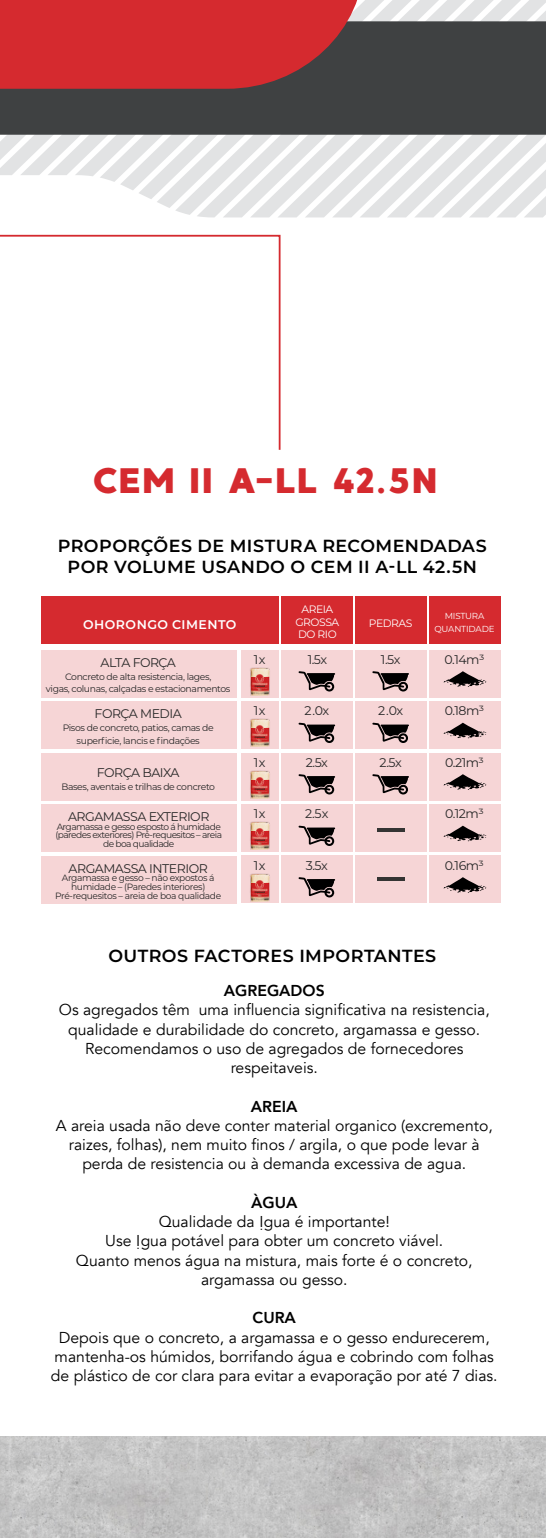
<style>
.page{position:relative;width:546px;height:1538px;background:#fff}
.page>*{position:absolute;margin:0;border:0;box-sizing:border-box;transform-origin:0 0}
.t1{font:35.35px "MADE Good Time Grotesk";letter-spacing:-.025em;color:#d52a2f}
.t2{font:600 17.5px/20.5px "Montserrat";letter-spacing:.025em;color:#000;text-align:center}
.t3{font:15.75px/19.2px "Avenir";color:#000;text-align:center}
.t4{font:800 15.75px "Avenir";color:#000}
.t5{font:12.6px "Montserrat";letter-spacing:-.04em;color:#262626}
.t6{font:600 12.6px "Montserrat";letter-spacing:.035em;color:#fff}
.t7{font:10.85px/12.8px "Montserrat";letter-spacing:-.04em;color:#fff;text-align:center}
.t8{font:9.28px/12.8px "Montserrat";letter-spacing:-.04em;color:#262626;text-align:center}
.t9{font:9.1px/8.8px "Montserrat";letter-spacing:-.04em;color:#262626;text-align:center}
.t10{font:9.1px/8.8px "Montserrat";letter-spacing:-.06em;color:#262626;text-align:center}
.t11{font:8.75px/12.8px "Montserrat";letter-spacing:-.02em;color:#fff;text-align:center}
.s1{font-weight:800}
.s2{font-family:"Montserrat"}
</style>
<div class="page">
<svg style="left:521px;top:0;width:25px;height:217px;fill:#e2e3e4"></svg>
<svg style="left:278px;top:0;width:243px;height:217px;fill:#e2e3e4"></svg>
<svg style="left:175px;top:0;width:241px;height:215px;fill:#e2e3e4"></svg>
<div style="left:364px;top:21px;width:182px;height:114px;background:#3f4142"></div>
<svg style="left:0;top:0;width:364px;height:175px"></svg>
<img style="left:0;top:1436px;width:546px;height:101px">
<div style="left:41px;top:596px;width:237px;height:48px;background:#d52a2f"></div>
<div style="left:41px;top:650px;width:195px;height:47px;background:#f6d5d6"></div>
<div style="left:41px;top:701px;width:195px;height:48px;background:#f6d5d6"></div>
<div style="left:41px;top:753px;width:195px;height:47px;background:#f6d5d6"></div>
<div style="left:41px;top:804px;width:195px;height:48px;background:#f6d5d6"></div>
<div style="left:41px;top:856px;width:195px;height:47px;background:#f6d5d6"></div>
<div style="left:241px;top:650px;width:37px;height:47px;background:#f6d5d6"></div>
<div style="left:241px;top:701px;width:37px;height:48px;background:#f6d5d6"></div>
<div style="left:241px;top:753px;width:37px;height:47px;background:#f6d5d6"></div>
<div style="left:241px;top:804px;width:37px;height:48px;background:#f6d5d6"></div>
<div style="left:241px;top:856px;width:37px;height:47px;background:#f6d5d6"></div>
<div style="left:281px;top:596px;width:71px;height:48px;background:#d52a2f"></div>
<div style="left:281px;top:650px;width:71px;height:47px;background:#f6d5d6"></div>
<div style="left:281px;top:701px;width:71px;height:48px;background:#f6d5d6"></div>
<div style="left:281px;top:753px;width:71px;height:47px;background:#f6d5d6"></div>
<div style="left:281px;top:804px;width:71px;height:48px;background:#f6d5d6"></div>
<div style="left:281px;top:856px;width:71px;height:47px;background:#f6d5d6"></div>
<div style="left:355px;top:596px;width:71px;height:48px;background:#d52a2f"></div>
<div style="left:355px;top:650px;width:71px;height:47px;background:#f6d5d6"></div>
<div style="left:355px;top:701px;width:71px;height:48px;background:#f6d5d6"></div>
<div style="left:355px;top:753px;width:71px;height:47px;background:#f6d5d6"></div>
<div style="left:355px;top:804px;width:71px;height:48px;background:#f6d5d6"></div>
<div style="left:355px;top:856px;width:71px;height:47px;background:#f6d5d6"></div>
<div style="left:429px;top:596px;width:71px;height:48px;background:#d52a2f"></div>
<div style="left:429px;top:650px;width:71px;height:47px;background:#f6d5d6"></div>
<div style="left:429px;top:701px;width:71px;height:48px;background:#f6d5d6"></div>
<div style="left:429px;top:753px;width:71px;height:47px;background:#f6d5d6"></div>
<div style="left:429px;top:804px;width:71px;height:48px;background:#f6d5d6"></div>
<div style="left:429px;top:856px;width:71px;height:47px;background:#f6d5d6"></div>
<svg style="left:298px;top:671px;width:37px;height:21px"></svg>
<svg style="left:298px;top:723px;width:37px;height:20px"></svg>
<svg style="left:298px;top:774px;width:37px;height:21px"></svg>
<svg style="left:298px;top:826px;width:37px;height:20px"></svg>
<svg style="left:298px;top:877px;width:37px;height:21px"></svg>
<svg style="left:372px;top:671px;width:37px;height:21px"></svg>
<svg style="left:372px;top:723px;width:37px;height:20px"></svg>
<svg style="left:372px;top:774px;width:37px;height:21px"></svg>
<svg style="left:443px;top:671px;width:43px;height:16px"></svg>
<svg style="left:443px;top:723px;width:43px;height:15px"></svg>
<svg style="left:443px;top:774px;width:43px;height:16px"></svg>
<svg style="left:443px;top:826px;width:43px;height:15px"></svg>
<svg style="left:443px;top:877px;width:43px;height:16px"></svg>
<hr style="left:377px;top:828px;width:27px;height:4px;background:#343433">
<hr style="left:377px;top:878px;width:27px;height:3px;background:#343433">
<img style="left:250px;top:667px;width:20px;height:28px">
<img style="left:250px;top:719px;width:20px;height:28px">
<img style="left:250px;top:770px;width:20px;height:28px">
<img style="left:250px;top:822px;width:20px;height:28px">
<img style="left:250px;top:873px;width:20px;height:28px">
<svg style="left:0;top:234px;width:281px;height:216px"></svg>
<h1 class="t1" style="left:91px;top:458px;width:348px">CEM II A-LL 42.5N</h1>
<p class="t2" style="left:58px;top:535px;width:430px">PROPORÇÕES DE MISTURA RECOMENDADAS<br>POR VOLUME USANDO O CEM II A-LL 42.5N</p>
<p class="t6" style="left:83px;top:615px;width:155px">OHORONGO CIMENTO</p>
<p class="t7" style="left:295px;top:602px;width:45px">AREIA<br>GROSSA<br>DO RIO</p>
<p class="t11" style="left:434px;top:609px;width:62px">MISTURA<br>QUANTIDADE</p>
<p class="t7" style="left:369px;top:616px;width:45px">PEDRAS</p>
<p class="t5" style="left:100px;top:654px;width:77px">ALTA FORÇA</p>
<p class="t8" style="left:46px;top:670px;width:186px">Concreto de alta resistencia, lages,<br>vigas, colunas, calçadas e estacionamentos</p>
<p class="t5" style="left:254px;top:650px;width:13px">1x</p>
<p class="t5" style="left:307px;top:650px;width:21px">1.5x</p>
<p class="t5" style="left:381px;top:650px;width:21px">1.5x</p>
<p class="t5" style="left:444px;top:650px;width:41px">0.14m³</p>
<p class="t5" style="left:95px;top:705px;width:89px">FORÇA MEDIA</p>
<p class="t8" style="left:63px;top:721px;width:152px">Pisos de concreto, patios, camas de superficie, lancis e findações</p>
<p class="t5" style="left:254px;top:702px;width:13px">1x</p>
<p class="t5" style="left:304px;top:702px;width:26px">2.0x</p>
<p class="t5" style="left:378px;top:702px;width:26px">2.0x</p>
<p class="t5" style="left:445px;top:702px;width:41px">0.18m³</p>
<p class="t5" style="left:97px;top:764px;width:84px">FORÇA BAIXA</p>
<p class="t8" style="left:61px;top:780px;width:155px">Bases, aventais e trilhas de concreto</p>
<p class="t5" style="left:254px;top:753px;width:13px">1x</p>
<p class="t5" style="left:306px;top:753px;width:24px">2.5x</p>
<p class="t5" style="left:379px;top:753px;width:24px">2.5x</p>
<p class="t5" style="left:445px;top:753px;width:40px">0.21m³</p>
<p class="t5" style="left:68px;top:808px;width:143px">ARGAMASSA EXTERIOR</p>
<p class="t10" style="left:55px;top:822px;width:168px">Argamassa e gesso esposto á humidade (paredes exteriores) Pré-requesitos – areia de boa qualidade</p>
<p class="t5" style="left:69px;top:859px;width:141px">ARGAMASSA INTERIOR</p>
<p class="t9" style="left:55px;top:873px;width:167px">Argamassa e gesso – não expostos á humidade – (Paredes interiores)<br>Pré-requesitos – areia de boa qualidade</p>
<p class="t5" style="left:254px;top:805px;width:13px">1x</p>
<p class="t5" style="left:254px;top:856px;width:13px">1x</p>
<p class="t5" style="left:305px;top:805px;width:25px">2.5x</p>
<p class="t5" style="left:306px;top:856px;width:23px">3.5x</p>
<p class="t5" style="left:445px;top:805px;width:40px">0.12m³</p>
<p class="t5" style="left:445px;top:856px;width:41px">0.16m³</p>
<p class="t2" style="left:108px;top:945px;width:329px">OUTROS FACTORES IMPORTANTES</p>
<p class="t4" style="left:224px;top:978px;width:102px">AGREGADOS</p>
<p class="t3" style="left:59px;top:1001px;width:432px">Os agregados têm uma influencia significativa na resistencia, qualidade e durabilidade do concreto, argamassa e gesso.<br>Recomendamos o uso de agregados de fornecedores respeitaveis.</p>
<p class="t4" style="left:251px;top:1094px;width:48px">AREIA</p>
<p class="t3" style="left:56px;top:1116px;width:438px">A areia usada não deve conter material organico (excremento, raizes, folhas), nem muito finos / argila, o que pode levar à perda de resistencia ou à demanda excessiva de agua.</p>
<p class="t3" style="left:76px;top:1193px;width:398px"><span class="s1">ÀGUA<br></span>Qualidade da <span class="s2">Ị</span>gua é importante!<br>Use <span class="s2">Ị</span>gua potável para obter um concreto viável.<br>Quanto menos água na mistura, mais forte é o concreto, argamassa ou gesso.</p>
<p class="t4" style="left:252px;top:1306px;width:45px">CURA</p>
<p class="t3" style="left:51px;top:1328px;width:448px">Depois que o concreto, a argamassa e o gesso endurecerem, mantenha-os húmidos, borrifando água e cobrindo com folhas de plástico de cor clara para evitar a evaporação por até 7 dias.</p>
</div>
